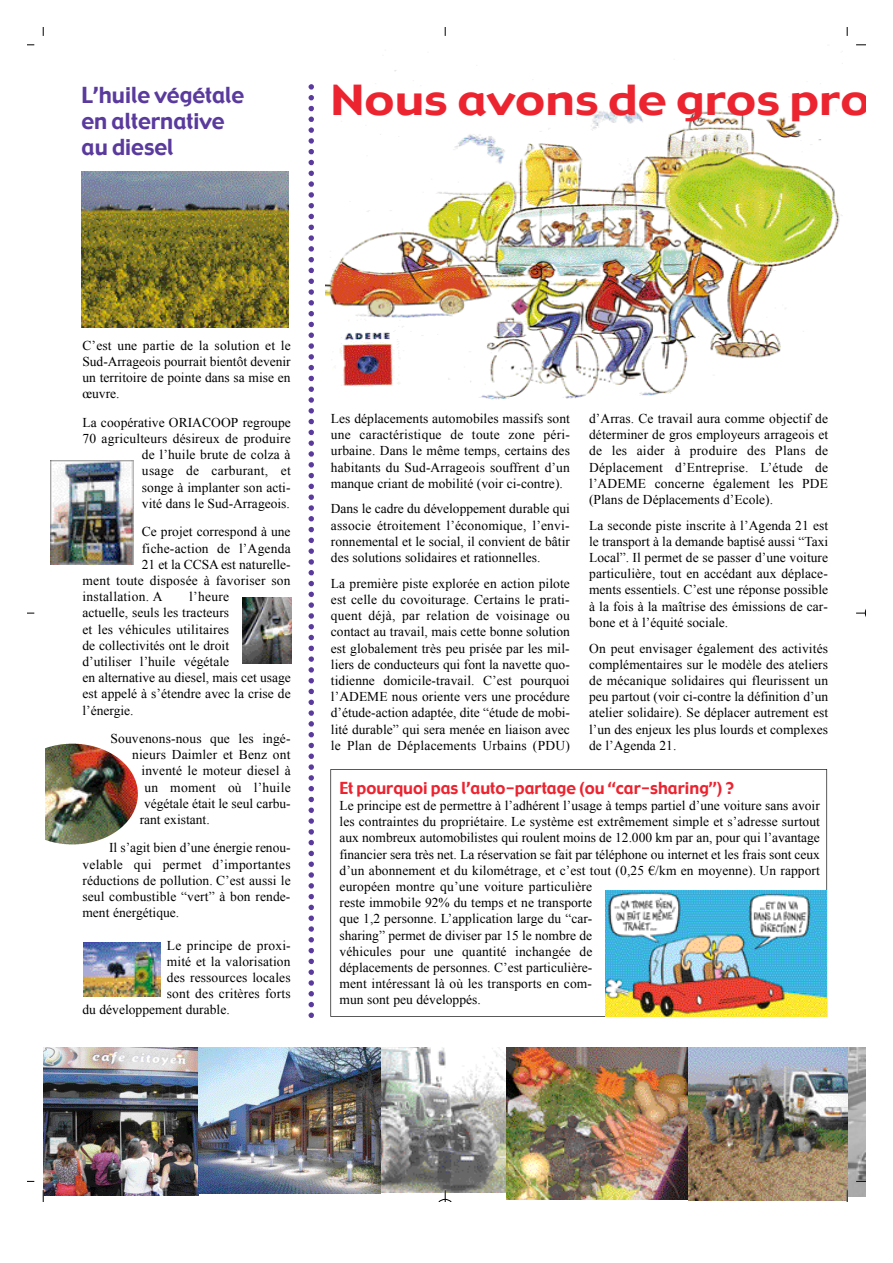
<style>
.page{position:relative;width:893px;height:1263px;background:#fff}
.page>*{position:absolute;margin:0;border:0;box-sizing:border-box;transform-origin:0 0}
.t1{font:40.5px "Gadget";color:#eb2430;scale:1.2 1}
.t2{font:21.6px/26px "Gadget";color:#5a3a9d}
.t3{font:16.2px "Gadget";color:#eb2430}
.t4{font:13.5px/16.2px "Times New Roman";letter-spacing:.005em;color:#000;text-align:justify}
</style>
<div class="page">
<svg style="left:308px;top:84px;width:6px;height:934px"></svg>
<img style="left:847px;top:1047px;width:18px;height:150px">
<img style="left:44px;top:1047px;width:155px;height:148px">
<svg style="left:380px;top:1192px;width:126px;height:2px"></svg>
<img style="left:380px;top:1047px;width:126px;height:145px">
<img style="left:506px;top:1047px;width:182px;height:153px">
<img style="left:688px;top:1047px;width:159px;height:154px">
<img style="left:198px;top:1047px;width:182px;height:147px">
<svg style="left:330px;top:769px;width:497px;height:248px"></svg>
<img style="left:242px;top:598px;width:49px;height:66px">
<img style="left:326px;top:65px;width:516px;height:335px">
<img style="left:606px;top:890px;width:220px;height:126px">
<img style="left:51px;top:460px;width:82px;height:104px">
<img style="left:45px;top:744px;width:93px;height:100px">
<img style="left:69px;top:744px;width:68px;height:41px">
<img style="left:84px;top:942px;width:76px;height:54px">
<img style="left:81px;top:171px;width:207px;height:156px">
<svg style="left:27px;top:44px;width:8px;height:2px"></svg>
<svg style="left:856px;top:44px;width:9px;height:2px"></svg>
<svg style="left:444px;top:27px;width:2px;height:9px"></svg>
<svg style="left:435px;top:1190px;width:20px;height:11px"></svg>
<svg style="left:856px;top:609px;width:10px;height:8px"></svg>
<h2 class="t2" style="left:81px;top:82px;width:164px">L’huile végétale en alternative au diesel</h2>
<h1 class="t1" style="left:330px;top:75px;width:476px">Nous avons de gros prob</h1>
<p class="t4" style="left:82px;top:337px;width:210px">C’est une partie de la solution et le Sud-Arrageois pourrait bientôt devenir un territoire de pointe dans sa mise en œuvre.</p>
<p class="t4" style="left:82px;top:414px;width:210px;text-align:right">La coopérative ORIACOOP regroupe<br>70 agriculteurs désireux de produire de l’huile brute de colza à<br>usage de carburant, et<br>songe à implanter son acti-<br>vité dans le Sud-Arrageois.</p>
<p class="t4" style="left:142px;top:524px;width:150px">Ce projet correspond à une</p>
<p class="t4" style="left:142px;top:540px;width:150px">fiche-action de l’Agenda</p>
<p class="t4" style="left:142px;top:556px;width:150px">21 et la CCSA est naturelle-</p>
<p class="t4" style="left:82px;top:572px;width:210px">ment toute disposée à favoriser son</p>
<p class="t4" style="left:82px;top:588px;width:82px">in s ta lla tio n . A</p>
<p class="t4" style="left:82px;top:588px;width:210px;text-align:left;text-indent:107px">l’ h e u r e<br>actuelle, seuls les tracteurs<br>et les véhicules utilitaires<br>de collectivités ont le droit<br>d’utiliser l’huile végétale<br>en alternative au diesel, mais cet usage est appelé à s’étendre avec la crise de l’énergie.</p>
<p class="t4" style="left:111px;top:730px;width:181px">Souvenons-nous que les ingé-</p>
<p class="t4" style="left:132px;top:747px;width:160px">nieurs Daimler et Benz ont</p>
<p class="t4" style="left:141px;top:763px;width:151px">inventé le moteur diesel à</p>
<p class="t4" style="left:144px;top:779px;width:148px">un moment où l’huile</p>
<p class="t4" style="left:144px;top:795px;width:148px">végétale était le seul carbu-</p>
<p class="t4" style="left:140px;top:811px;width:72px">rant existant.</p>
<p class="t4" style="left:82px;top:840px;width:210px;text-indent:27px">Il s’agit bien d’une énergie renou&shy;velable qui permet d’importantes réductions de pollution. C’est aussi le seul combustible “vert” à bon rende&shy;ment énergétique.</p>
<p class="t4" style="left:167px;top:937px;width:125px">Le principe de proxi-</p>
<p class="t4" style="left:167px;top:953px;width:125px">mité et la valorisation</p>
<p class="t4" style="left:167px;top:969px;width:125px">des ressources locales</p>
<p class="t4" style="left:167px;top:986px;width:125px">sont des critères forts</p>
<p class="t4" style="left:82px;top:1002px;width:149px">du développement durable.</p>
<p class="t4" style="left:331px;top:410px;width:240px">Les déplacements automobiles massifs sont une caractéristique de toute zone péri&shy;urbaine. Dans le même temps, certains des habitants du Sud-Arrageois souffrent d’un manque criant de mobilité (voir ci-contre).</p>
<p class="t4" style="left:331px;top:501px;width:240px">Dans le cadre du développement durable qui associe étroitement l’économique, l’envi&shy;ronnemental et le social, il convient de bâtir des solutions solidaires et rationnelles.</p>
<p class="t4" style="left:331px;top:575px;width:240px">La première piste explorée en action pilote est celle du covoiturage. Certains le prati&shy;quent déjà, par relation de voisinage ou contact au travail, mais cette bonne solution est globalement très peu prisée par les mil&shy;liers de conducteurs qui font la navette quo&shy;tidienne domicile-travail. C’est pourquoi l’ADEME nous oriente vers une procédure d’étude-action adaptée, dite “étude de mobi&shy;lité durable” qui sera menée en liaison avec le Plan de Déplacements Urbains (PDU)</p>
<p class="t4" style="left:589px;top:410px;width:240px">d’Arras. Ce travail aura comme objectif de déterminer de gros employeurs arrageois et de les aider à produire des Plans de Déplacement d’Entreprise. L’étude de l’ADEME concerne également les PDE (Plans de Déplacements d’Ecole).</p>
<p class="t4" style="left:589px;top:517px;width:240px">La seconde piste inscrite à l’Agenda 21 est le transport à la demande baptisé aussi “Taxi Local”. Il permet de se passer d’une voiture particulière, tout en accédant aux déplace&shy;ments essentiels. C’est une réponse possible à la fois à la maîtrise des émissions de car&shy;bone et à l’équité sociale.</p>
<p class="t4" style="left:589px;top:640px;width:240px">On peut envisager également des activités complémentaires sur le modèle des ateliers de mécanique solidaires qui fleurissent un peu partout (voir ci-contre la définition d’un atelier solidaire). Se déplacer autrement est l’un des enjeux les plus lourds et complexes de l’Agenda 21.</p>
<p class="t3" style="left:339px;top:778px;width:396px">Et pourquoi pas l’auto-partage (ou “car-sharing”) ?</p>
<p class="t4" style="left:339px;top:797px;width:482px;text-align:left">Le principe est de permettre à l’adhérent l’usage à temps partiel d’une voiture sans avoir les contraintes du propriétaire. Le système est extrêmement simple et s’adresse surtout aux nombreux automobilistes qui roulent moins de 12.000 km par an, pour qui l’avantage financier sera très net. La réservation se fait par téléphone ou internet et les frais sont ceux d’un abonnement et du kilométrage, et c’est tout (0,25 €/km en moyenne). Un rapport européen montre qu’une voiture particulière<br>reste immobile 92% du temps et ne transporte<br>que 1,2 personne. L’application large du “car-<br>sharing” permet de diviser par 15 le nombre de<br>véhicules pour une quantité inchangée de<br>déplacements de personnes. C’est particulière-<br>ment intéressant là où les transports en com-<br>mun sont peu développés.</p>
</div>
